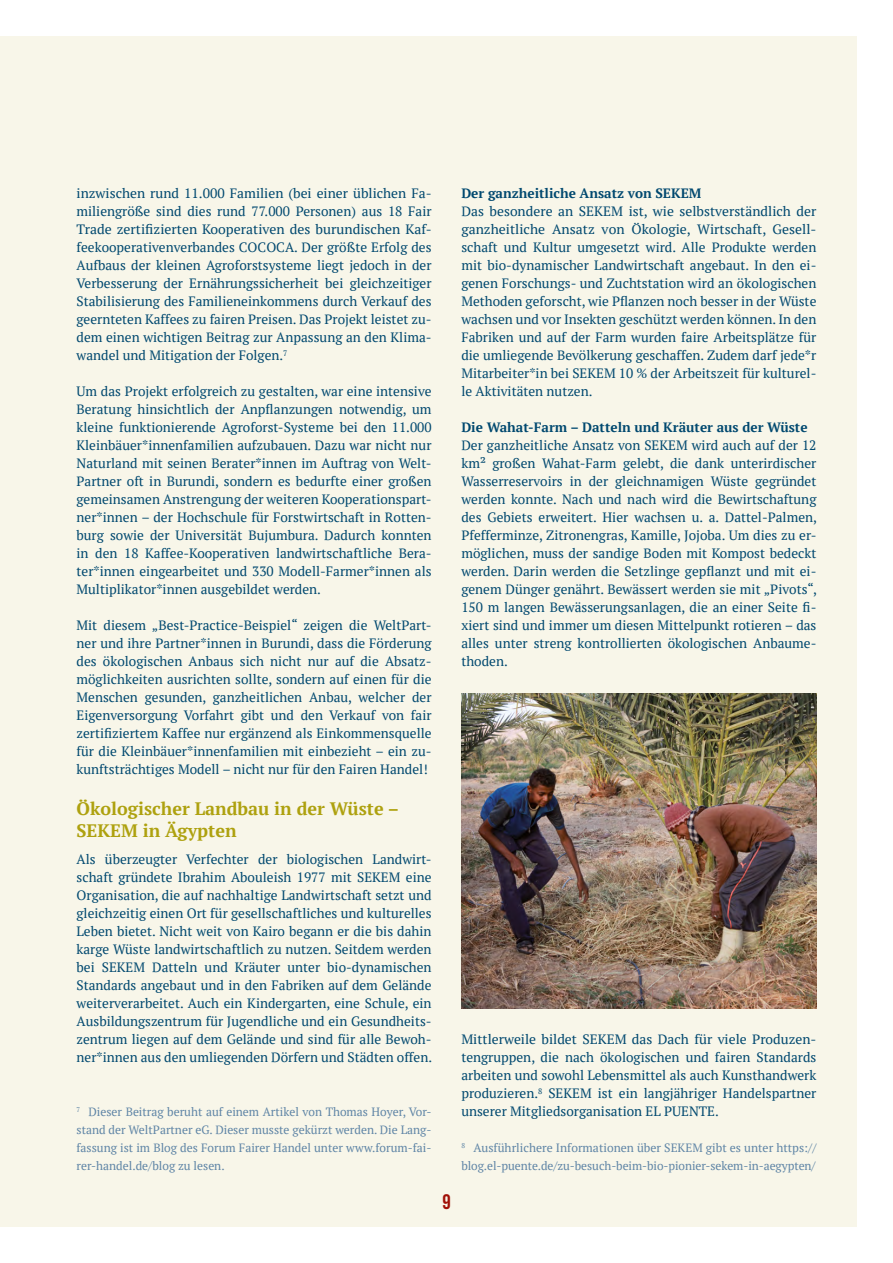
<style>
.page{position:relative;width:893px;height:1263px;background:#fff}
.page>*{position:absolute;margin:0;border:0;box-sizing:border-box;transform-origin:0 0}
.t1{font:700 21px "Bebas Neue";color:#a11007}
.t2{font:700 18px/22.5px "PT Serif";color:#aea10f}
.t3{font:13.5px/18px "PT Serif";color:#00486f;text-align:justify}
.t4{font:700 13.5px "PT Serif";color:#00486f}
.t5{font:12px/18px "PT Serif";color:#5f85a6}
</style>
<div class="page">
<div style="left:0;top:36px;width:857px;height:1191px;background:#f8f6e9"></div>
<img style="left:461px;top:693px;width:355px;height:315px">
<p class="t3" style="left:77px;top:184px;width:357px">inzwischen rund 11.000 Familien (bei einer üblichen Fa&shy;miliengröße sind dies rund 77.000 Personen) aus 18 Fair Trade zertifizierten Kooperativen des burundischen Kaf&shy;feekooperativenverbandes COCOCA. Der größte Erfolg des Aufbaus der kleinen Agroforstsysteme liegt jedoch in der Verbesserung der Ernährungssicherheit bei gleichzeitiger Stabilisierung des Familieneinkommens durch Verkauf des geernteten Kaffees zu fairen Preisen. Das Projekt leistet zu&shy;dem einen wichtigen Beitrag zur Anpassung an den Klima&shy;wandel und Mitigation der Folgen.<sup>7</sup></p>
<p class="t3" style="left:77px;top:382px;width:357px">Um das Projekt erfolgreich zu gestalten, war eine intensive Beratung hinsichtlich der Anpflanzungen notwendig, um kleine funktionierende Agroforst-Systeme bei den 11.000<br>Kleinbäuer*innenfamilien aufzubauen. Dazu war nicht nur Naturland mit seinen Berater*innen im Auftrag von Welt-Partner oft in Burundi, sondern es bedurfte einer großen gemeinsamen Anstrengung der weiteren Kooperationspart&shy;ner*innen – der Hochschule für Forstwirtschaft in Rotten&shy;burg sowie der Universität Bujumbura. Dadurch konnten in den 18 Kaffee-Kooperativen landwirtschaftliche Bera&shy;ter*innen eingearbeitet und 330 Modell-Farmer*innen als Multiplikator*innen ausgebildet werden.</p>
<p class="t3" style="left:77px;top:616px;width:357px">Mit diesem „Best-Practice-Beispiel“ zeigen die WeltPart&shy;ner und ihre Partner*innen in Burundi, dass die Förderung des ökologischen Anbaus sich nicht nur auf die Absatz&shy;möglichkeiten ausrichten sollte, sondern auf einen für die Menschen gesunden, ganzheitlichen Anbau, welcher der Eigenversorgung Vorfahrt gibt und den Verkauf von fair zertifiziertem Kaffee nur ergänzend als Einkommensquelle für die Kleinbäuer*innenfamilien mit einbezieht – ein zu&shy;kunftsträchtiges Modell – nicht nur für den Fairen Handel!</p>
<h2 class="t2" style="left:77px;top:797px;width:324px">Ökologischer Landbau in der Wüste –<br>SEKEM in Ägypten</h2>
<p class="t3" style="left:77px;top:850px;width:357px">Als überzeugter Verfechter der biologischen Landwirt&shy;schaft gründete Ibrahim Abouleish 1977 mit SEKEM eine Organisation, die auf nachhaltige Landwirtschaft setzt und gleichzeitig einen Ort für gesellschaftliches und kulturelles Leben bietet. Nicht weit von Kairo begann er die bis dahin karge Wüste landwirtschaftlich zu nutzen. Seitdem werden bei SEKEM Datteln und Kräuter unter bio-dynamischen Standards angebaut und in den Fabriken auf dem Gelände weiterverarbeitet. Auch ein Kindergarten, eine Schule, ein Ausbildungszentrum für Jugendliche und ein Gesundheits&shy;zentrum liegen auf dem Gelände und sind für alle Bewoh&shy;ner*innen aus den umliegenden Dörfern und Städten offen.</p>
<p class="t5" style="left:77px;top:1103px;width:357px;text-align:justify"><sup>7</sup> Dieser Beitrag beruht auf einem Artikel von Thomas Hoyer, Vor&shy;stand der WeltPartner eG. Dieser musste gekürzt werden. Die Lang&shy;fassung ist im Blog des Forum Fairer Handel unter www.forum-fai&shy;rer-handel.de/blog zu lesen.</p>
<h1 class="t1" style="left:442px;top:1190px;width:10px">9</h1>
<p class="t4" style="left:461px;top:184px;width:242px">Der ganzheitliche Ansatz von SEKEM</p>
<p class="t3" style="left:461px;top:202px;width:357px">Das besondere an SEKEM ist, wie selbstverständlich der ganzheitliche Ansatz von Ökologie, Wirtschaft, Gesell&shy;schaft und Kultur umgesetzt wird. Alle Produkte werden mit bio-dynamischer Landwirtschaft angebaut. In den ei&shy;genen Forschungs- und Zuchtstation wird an ökologischen Methoden geforscht, wie Pflanzen noch besser in der Wüste wachsen und vor Insekten geschützt werden können. In den Fabriken und auf der Farm wurden faire Arbeitsplätze für die umliegende Bevölkerung geschaffen. Zudem darf jede*r Mitarbeiter*in bei SEKEM 10 % der Arbeitszeit für kulturel&shy;le Aktivitäten nutzen.</p>
<p class="t4" style="left:461px;top:418px;width:348px">Die Wahat-Farm – Datteln und Kräuter aus der Wüste</p>
<p class="t3" style="left:461px;top:436px;width:357px">Der ganzheitliche Ansatz von SEKEM wird auch auf der 12 km² großen Wahat-Farm gelebt, die dank unterirdischer Wasserreservoirs in der gleichnamigen Wüste gegründet werden konnte. Nach und nach wird die Bewirtschaftung des Gebiets erweitert. Hier wachsen u. a. Dattel-Palmen, Pfefferminze, Zitronengras, Kamille, Jojoba. Um dies zu er&shy;möglichen, muss der sandige Boden mit Kompost bedeckt werden. Darin werden die Setzlinge gepflanzt und mit ei&shy;genem Dünger genährt. Bewässert werden sie mit „Pivots“, 150 m langen Bewässerungsanlagen, die an einer Seite fi&shy;xiert sind und immer um diesen Mittelpunkt rotieren – das alles unter streng kontrollierten ökologischen Anbaume&shy;thoden.</p>
<p class="t3" style="left:461px;top:1030px;width:357px">Mittlerweile bildet SEKEM das Dach für viele Produzen&shy;tengruppen, die nach ökologischen und fairen Standards arbeiten und sowohl Lebensmittel als auch Kunsthandwerk produzieren.<sup>8</sup> SEKEM ist ein langjähriger Handelspartner unserer Mitgliedsorganisation EL PUENTE.</p>
<p class="t5" style="left:461px;top:1139px;width:357px"><sup>8</sup> Ausführlichere Informationen über SEKEM gibt es unter https:// blog.el-puente.de/zu-besuch-beim-bio-pionier-sekem-in-aegypten/</p>
</div>
